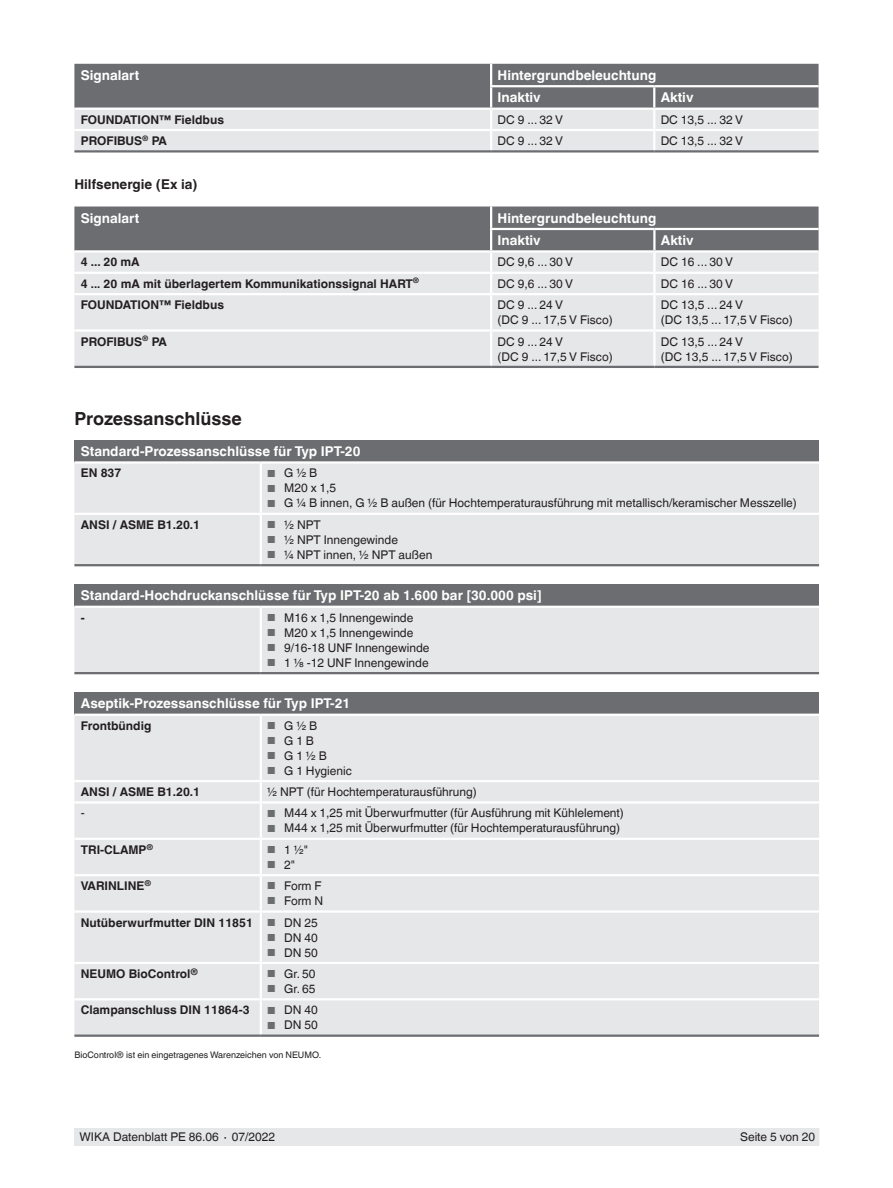
<style>
.page{position:relative;width:893px;height:1188px;background:#fff}
.page>*{position:absolute;margin:0;border:0;box-sizing:border-box;transform-origin:0 0}
.t1{font:700 18px "Helvetica World";color:#231f20}
.t2{font:700 13.5px/22.5px "Helvetica World";color:#fff}
.t3{font:700 13.5px "Helvetica World";color:#231f20}
.t4{font:12px/15px "Helvetica World";color:#231f20}
.t5{font:700 12px/21.3px "Helvetica World";color:#231f20}
.t6{font:9px "Helvetica World";color:#231f20}
.s1{font-size:11.4px}
.s2{font-size:10.2px;color:#6c6d70}
.s3{font-weight:400;font-size:10.2px;color:#6c6d70}
.s4{font-weight:400}
</style>
<div class="page">
<div style="left:75px;top:1128px;width:744px;height:17px;background:#e6e7e9"></div>
<svg style="left:74px;top:64px;width:745px;height:86px;background:#abacae"></svg>
<hr style="left:74px;top:150px;width:417px;height:3px;background:#6c6d70">
<hr style="left:491px;top:150px;width:163px;height:3px;background:#6c6d70">
<hr style="left:654px;top:150px;width:165px;height:3px;background:#6c6d70">
<div style="left:74px;top:295px;width:745px;height:71px;background:#e6e7e9"></div>
<svg style="left:74px;top:207px;width:745px;height:86px;background:#abacae"></svg>
<hr style="left:654px;top:272px;width:165px;height:2px;background:#fff">
<hr style="left:653px;top:274px;width:3px;height:19px;background:#fff">
<hr style="left:490px;top:295px;width:2px;height:34px;background:#fff">
<hr style="left:653px;top:295px;width:3px;height:34px;background:#fff">
<hr style="left:74px;top:329px;width:417px;height:3px;background:#fff">
<hr style="left:491px;top:329px;width:163px;height:3px;background:#fff">
<hr style="left:490px;top:332px;width:2px;height:34px;background:#fff">
<hr style="left:654px;top:329px;width:165px;height:3px;background:#fff">
<hr style="left:653px;top:332px;width:3px;height:34px;background:#fff">
<hr style="left:74px;top:366px;width:417px;height:2px;background:#6c6d70">
<hr style="left:491px;top:366px;width:163px;height:2px;background:#6c6d70">
<hr style="left:654px;top:366px;width:165px;height:2px;background:#6c6d70">
<div style="left:74px;top:440px;width:745px;height:22px;background:#6c6d70"></div>
<div style="left:74px;top:464px;width:745px;height:100px;background:#e6e7e9"></div>
<hr style="left:74px;top:461px;width:187px;height:3px;background:#fff">
<hr style="left:261px;top:461px;width:558px;height:3px;background:#fff">
<hr style="left:260px;top:464px;width:2px;height:49px;background:#fff">
<hr style="left:74px;top:513px;width:187px;height:2px;background:#fff">
<hr style="left:261px;top:513px;width:558px;height:2px;background:#fff">
<hr style="left:260px;top:515px;width:2px;height:49px;background:#fff">
<hr style="left:74px;top:564px;width:187px;height:2px;background:#6c6d70">
<hr style="left:261px;top:564px;width:558px;height:2px;background:#6c6d70">
<div style="left:74px;top:584px;width:745px;height:23px;background:#6c6d70"></div>
<div style="left:74px;top:608px;width:745px;height:64px;background:#e6e7e9"></div>
<hr style="left:74px;top:606px;width:187px;height:2px;background:#fff">
<hr style="left:261px;top:606px;width:558px;height:2px;background:#fff">
<hr style="left:260px;top:608px;width:2px;height:64px;background:#fff">
<hr style="left:74px;top:672px;width:187px;height:2px;background:#6c6d70">
<hr style="left:261px;top:672px;width:558px;height:2px;background:#6c6d70">
<div style="left:74px;top:692px;width:745px;height:23px;background:#6c6d70"></div>
<div style="left:74px;top:716px;width:745px;height:319px;background:#e6e7e9"></div>
<hr style="left:74px;top:714px;width:187px;height:2px;background:#fff">
<hr style="left:261px;top:714px;width:558px;height:2px;background:#fff">
<hr style="left:260px;top:716px;width:2px;height:64px;background:#fff">
<hr style="left:74px;top:780px;width:187px;height:2px;background:#fff">
<hr style="left:261px;top:780px;width:558px;height:2px;background:#fff">
<svg style="left:260px;top:782px;width:2px;height:19px"></svg>
<hr style="left:74px;top:801px;width:187px;height:3px;background:#fff">
<hr style="left:261px;top:801px;width:558px;height:3px;background:#fff">
<hr style="left:260px;top:804px;width:2px;height:34px;background:#fff">
<hr style="left:74px;top:838px;width:187px;height:2px;background:#fff">
<hr style="left:261px;top:838px;width:558px;height:2px;background:#fff">
<hr style="left:260px;top:840px;width:2px;height:34px;background:#fff">
<hr style="left:74px;top:874px;width:187px;height:2px;background:#fff">
<hr style="left:261px;top:874px;width:558px;height:2px;background:#fff">
<hr style="left:260px;top:876px;width:2px;height:34px;background:#fff">
<hr style="left:74px;top:910px;width:187px;height:3px;background:#fff">
<hr style="left:261px;top:910px;width:558px;height:3px;background:#fff">
<hr style="left:260px;top:913px;width:2px;height:49px;background:#fff">
<hr style="left:74px;top:962px;width:187px;height:2px;background:#fff">
<hr style="left:261px;top:962px;width:558px;height:2px;background:#fff">
<hr style="left:260px;top:964px;width:2px;height:34px;background:#fff">
<hr style="left:74px;top:998px;width:187px;height:2px;background:#fff">
<hr style="left:261px;top:998px;width:558px;height:2px;background:#fff">
<hr style="left:260px;top:1000px;width:2px;height:35px;background:#fff">
<hr style="left:74px;top:1035px;width:187px;height:2px;background:#6c6d70">
<hr style="left:261px;top:1035px;width:558px;height:2px;background:#6c6d70">
<p class="t2" style="left:81px;top:64px;width:60px">Signalart</p>
<p class="t2" style="left:497px;top:64px;width:160px">Hintergrundbeleuchtung<br>Inaktiv</p>
<p class="t2" style="left:661px;top:86px;width:34px">Aktiv</p>
<p class="t5" style="left:81px;top:109px;width:145px">FOUNDATION™ Fieldbus</p>
<p class="t4" style="left:497px;top:112px;width:67px">DC 9 ... 32 V</p>
<p class="t4" style="left:661px;top:112px;width:84px">DC 13,5 ... 32 V</p>
<p class="t5" style="left:81px;top:130px;width:88px">PROFIBUS<sup>®</sup> PA</p>
<p class="t4" style="left:497px;top:133px;width:67px">DC 9 ... 32 V</p>
<p class="t4" style="left:661px;top:133px;width:84px">DC 13,5 ... 32 V</p>
<p class="t3" style="left:74px;top:176px;width:125px">Hilfsenergie (Ex ia)</p>
<p class="t2" style="left:81px;top:207px;width:60px">Signalart</p>
<p class="t2" style="left:497px;top:207px;width:160px">Hintergrundbeleuchtung<br>Inaktiv</p>
<p class="t2" style="left:661px;top:229px;width:34px">Aktiv</p>
<p class="t5" style="left:81px;top:252px;width:60px">4 ... 20 mA</p>
<p class="t4" style="left:497px;top:255px;width:77px">DC 9,6 ... 30 V</p>
<p class="t4" style="left:661px;top:255px;width:74px">DC 16 ... 30 V</p>
<p class="t5" style="left:81px;top:273px;width:340px">4 <span class="s1">...</span> 20 mA mit überlagertem Kommunikationssignal HART<sup>®</sup></p>
<p class="t4" style="left:497px;top:276px;width:77px">DC 9,6 ... 30 V</p>
<p class="t4" style="left:661px;top:276px;width:74px">DC 16 ... 30 V</p>
<p class="t5" style="left:81px;top:294px;width:145px">FOUNDATION™ Fieldbus</p>
<p class="t4" style="left:497px;top:298px;width:117px">DC 9 ... 24 V<br>(DC 9 ... 17,5 V Fisco)</p>
<p class="t4" style="left:661px;top:298px;width:133px">DC 13,5 ... 24 V<br>(DC 13,5 ... 17,5 V Fisco)</p>
<p class="t5" style="left:81px;top:331px;width:88px">PROFIBUS<sup>®</sup> PA</p>
<p class="t4" style="left:497px;top:334px;width:117px">DC 9 ... 24 V<br>(DC 9 ... 17,5 V Fisco)</p>
<p class="t4" style="left:661px;top:334px;width:133px">DC 13,5 ... 24 V<br>(DC 13,5 ... 17,5 V Fisco)</p>
<h1 class="t1" style="left:74px;top:408px;width:169px">Prozessanschlüsse</h1>
<p class="t2" style="left:81px;top:440px;width:281px">Standard-Prozessanschlüsse für Typ IPT-20</p>
<p class="t5" style="left:81px;top:463px;width:42px">EN 837</p>
<p class="t4" style="left:267px;top:466px;width:52px"><span class="s2">■</span> G ½ B</p>
<p class="t4" style="left:267px;top:481px;width:71px"><span class="s2">■</span> M20 x 1,5</p>
<p class="t4" style="left:267px;top:496px;width:531px"><span class="s2">■</span> G ¼ B innen, G ½ B außen (für Hochtemperaturausführung mit metallisch/keramischer Messzelle)</p>
<p class="t5" style="left:81px;top:514px;width:121px">ANSI / ASME B1.20.1</p>
<p class="t4" style="left:267px;top:517px;width:55px"><span class="s2">■</span> ½ NPT</p>
<p class="t4" style="left:267px;top:532px;width:132px"><span class="s2">■</span> ½ NPT Innengewinde</p>
<p class="t4" style="left:267px;top:547px;width:167px"><span class="s2">■</span> ¼ NPT innen, ½ NPT außen</p>
<p class="t2" style="left:81px;top:584px;width:462px">Standard-Hochdruckanschlüsse für Typ IPT-20 ab 1.600 bar [30.000 psi]</p>
<p class="t5" style="left:81px;top:607px;width:5px">-</p>
<p class="t4" style="left:267px;top:610px;width:148px"><span class="s2">■</span> M16 x 1,5 Innengewinde</p>
<p class="t4" style="left:267px;top:625px;width:148px"><span class="s2">■</span> M20 x 1,5 Innengewinde</p>
<p class="t4" style="left:267px;top:640px;width:164px"><span class="s2">■</span> 9/16-18 UNF Innengewinde</p>
<p class="t4" style="left:267px;top:655px;width:163px"><span class="s2">■</span> 1 1/8 -12 UNF Innengewinde</p>
<p class="t2" style="left:81px;top:692px;width:271px">Aseptik-Prozessanschlüsse für Typ IPT-21</p>
<p class="t5" style="left:81px;top:715px;width:72px">Frontbündig</p>
<p class="t4" style="left:267px;top:718px;width:52px"><span class="s2">■</span> G ½ B</p>
<p class="t4" style="left:267px;top:733px;width:48px"><span class="s2">■</span> G 1 B</p>
<p class="t4" style="left:267px;top:748px;width:61px"><span class="s2">■</span> G 1 ½ B</p>
<p class="t4" style="left:267px;top:763px;width:86px"><span class="s2">■</span> G 1 Hygienic</p>
<p class="t5" style="left:81px;top:781px;width:121px">ANSI / ASME B1.20.1</p>
<p class="t4" style="left:267px;top:784px;width:211px">½ NPT (für Hochtemperaturausführung)</p>
<p class="t4" style="left:81px;top:806px;width:5px">-</p>
<p class="t4" style="left:267px;top:806px;width:358px"><span class="s2">■</span> M44 x 1,25 mit Überwurfmutter (für Ausführung mit Kühlelement)</p>
<p class="t4" style="left:267px;top:821px;width:354px"><span class="s2">■</span> M44 x 1,25 mit Überwurfmutter (für Hochtemperaturausführung)</p>
<p class="t5" style="left:81px;top:839px;width:74px">TRI-CLAMP<sup>®</sup></p>
<p class="t4" style="left:267px;top:842px;width:42px"><span class="s2">■</span> 1 ½"</p>
<p class="t4" style="left:267px;top:857px;width:29px"><span class="s2">■</span> 2"</p>
<p class="t5" style="left:81px;top:875px;width:72px">VARINLINE<sup>®</sup></p>
<p class="t4" style="left:267px;top:879px;width:56px"><span class="s2">■</span> Form F</p>
<p class="t5" style="left:81px;top:890px;width:244px;text-indent:186px"><span class="s3">■</span> <span class="s4">Form N<br></span>Nutüberwurfmutter DIN 11851 <span class="s3">■</span> <span class="s4">DN 25</span></p>
<p class="t4" style="left:267px;top:930px;width:52px"><span class="s2">■</span> DN 40</p>
<p class="t4" style="left:267px;top:945px;width:52px"><span class="s2">■</span> DN 50</p>
<p class="t5" style="left:81px;top:963px;width:119px">NEUMO BioControl<sup>®</sup></p>
<p class="t4" style="left:267px;top:966px;width:50px"><span class="s2">■</span> Gr. 50</p>
<p class="t4" style="left:267px;top:981px;width:50px"><span class="s2">■</span> Gr. 65</p>
<p class="t5" style="left:81px;top:1000px;width:170px">Clampanschluss DIN 11864-3</p>
<p class="t4" style="left:267px;top:1003px;width:52px"><span class="s2">■</span> DN 40</p>
<p class="t4" style="left:267px;top:1018px;width:52px"><span class="s2">■</span> DN 50</p>
<p class="t6" style="left:74px;top:1049px;width:248px">BioControl® ist ein eingetragenes Warenzeichen von NEUMO.</p>
<p class="t4" style="left:80px;top:1130px;width:197px">WIKA Datenblatt PE 86.06 ∙ 07/2022</p>
<p class="t4" style="left:740px;top:1130px;width:77px">Seite 5 von 20</p>
</div>
